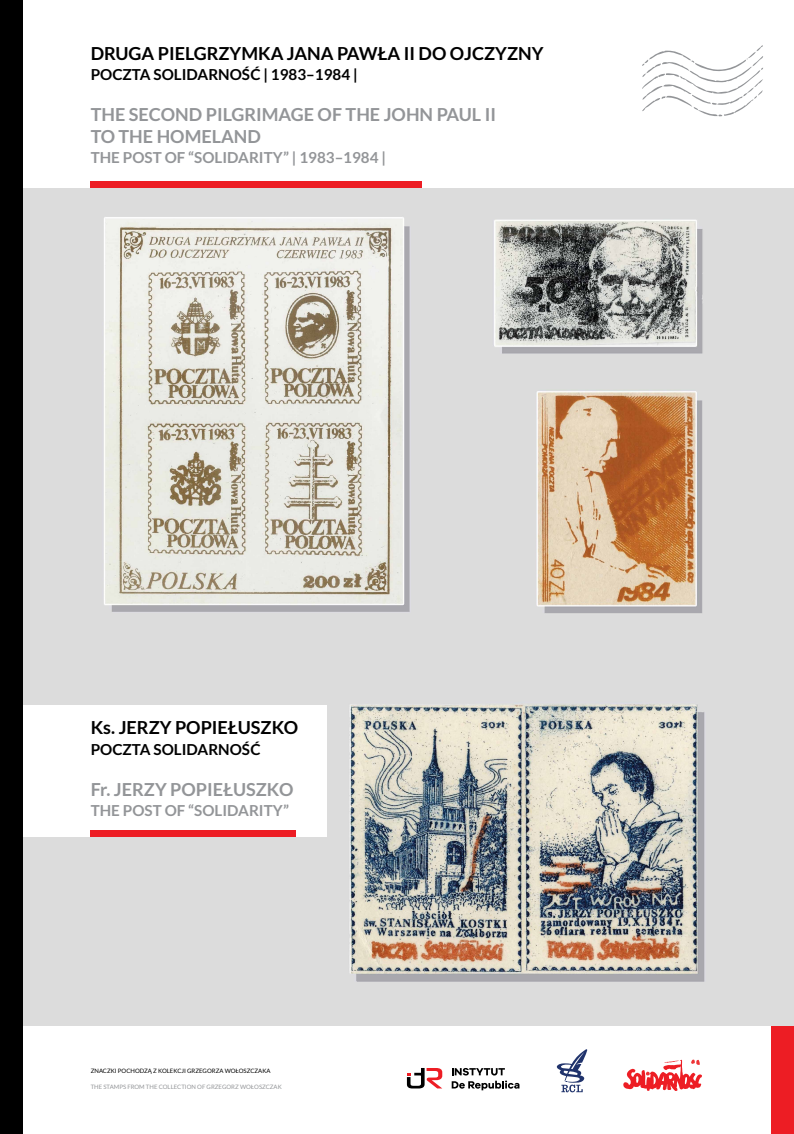
<style>
.page{position:relative;width:794px;height:1134px;background:#fff}
.page>*{position:absolute;margin:0;border:0;box-sizing:border-box;transform-origin:0 0}
.t1{font:700 18px/21.6px "Lato";color:#939598}
.t2{font:700 18px "Lato";color:#000}
.t3{font:700 15.2px "Lato";color:#939598}
.t4{font:700 15.2px "Lato";color:#000}
.t5{font:6px "Lato";color:#939598}
.t6{font:6px "Lato";color:#000}
</style>
<div class="page">
<img style="left:23px;top:187px;width:771px;height:839px">
<div style="left:0;top:705px;width:327px;height:132px;background:#fff"></div>
<svg style="left:642px;top:45px;width:121px;height:72px"></svg>
<div style="left:0;top:0;width:23px;height:1134px;background:#000"></div>
<svg style="left:452px;top:1068px;width:67px;height:22px"></svg>
<svg style="left:407px;top:1068px;width:35px;height:20px"></svg>
<svg style="left:623px;top:1060px;width:79px;height:31px"></svg>
<svg style="left:557px;top:1049px;width:30px;height:43px"></svg>
<div style="left:771px;top:1026px;width:23px;height:108px;background:#ed1d24"></div>
<div style="left:91px;top:181px;width:331px;height:6px;background:#ed1d24"></div>
<div style="left:91px;top:831px;width:205px;height:6px;background:#ed1d24"></div>
<p class="t2" style="left:91px;top:43px;width:454px">DRUGA PIELGRZYMKA JANA PAWŁA II DO OJCZYZNY</p>
<p class="t4" style="left:91px;top:66px;width:268px">POCZTA SOLIDARNOŚĆ | 1983–1984 |</p>
<p class="t1" style="left:91px;top:104px;width:407px">THE SECOND PILGRIMAGE OF THE JOHN PAUL II<br>TO THE HOMELAND</p>
<p class="t3" style="left:91px;top:149px;width:297px">THE POST OF “SOLIDARITY” | 1983–1984 |</p>
<p class="t2" style="left:91px;top:718px;width:209px">Ks. JERZY POPIEŁUSZKO</p>
<p class="t4" style="left:91px;top:740px;width:171px">POCZTA SOLIDARNOŚĆ</p>
<p class="t1" style="left:91px;top:778px;width:204px">Fr. JERZY POPIEŁUSZKO</p>
<p class="t3" style="left:91px;top:802px;width:200px">THE POST OF “SOLIDARITY”</p>
<p class="t6" style="left:91px;top:1067px;width:181px">ZNACZKI POCHODZĄ Z KOLEKCJI GRZEGORZA WOŁOSZCZAKA</p>
<p class="t5" style="left:91px;top:1083px;width:192px">THE STAMPS FROM THE COLLECTION OF GRZEGORZ WOŁOSZCZAK</p>
</div>
